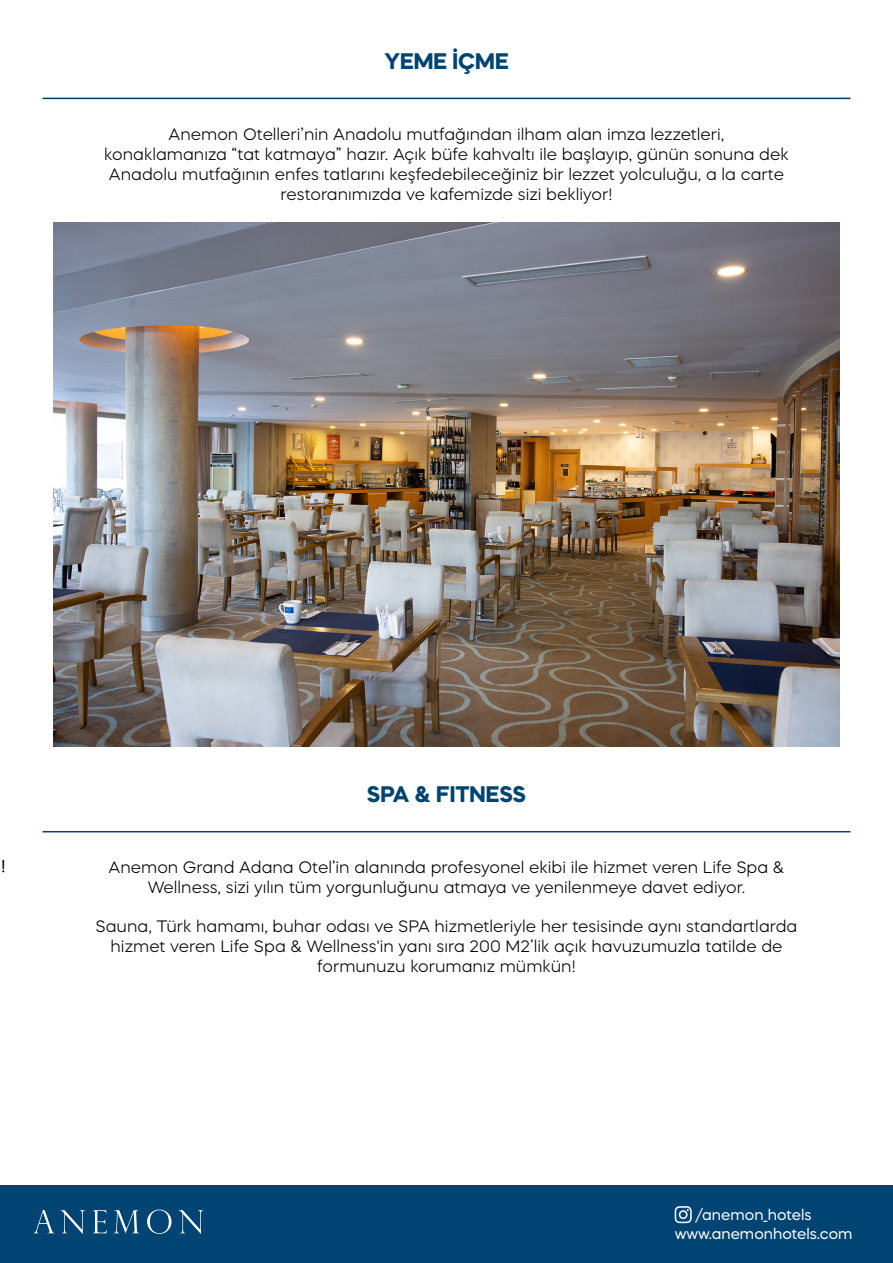
<style>
.page{position:relative;width:893px;height:1263px;background:#fff}
.page>*{position:absolute;margin:0;border:0;box-sizing:border-box;transform-origin:0 0}
.t1{font:700 22.5px "Mazzard H";color:#004474}
.t2{font:18px "Calibri";color:#000}
.t3{font:300 16.5px/19.8px "Mazzard H";color:#000;text-align:center}
.t4{font:15px/19px "Mazzard H";color:#fff}
</style>
<div class="page">
<hr style="left:43px;top:831px;width:807px;height:1px;background:#004474">
<div style="left:0;top:1185px;width:893px;height:78px;background:#004474"></div>
<svg style="left:33px;top:1210px;width:52px;height:24px"></svg>
<svg style="left:93px;top:1210px;width:14px;height:23px"></svg>
<svg style="left:114px;top:1210px;width:25px;height:23px"></svg>
<svg style="left:147px;top:1209px;width:25px;height:25px"></svg>
<svg style="left:178px;top:1210px;width:25px;height:24px"></svg>
<svg style="left:675px;top:1206px;width:17px;height:17px"></svg>
<hr style="left:43px;top:98px;width:807px;height:1px;background:#003a64">
<img style="left:54px;top:222px;width:785px;height:524px">
<h1 class="t1" style="left:384px;top:46px;width:126px">YEME İÇME</h1>
<p class="t3" style="left:104px;top:124px;width:686px">Anemon Otelleri’nin Anadolu mutfağından ilham alan imza lezzetleri,<br>konaklamanıza “tat katmaya” hazır. Açık büfe kahvaltı ile başlayıp, günün sonuna dek Anadolu mutfağının enfes tatlarını keşfedebileceğiniz bir lezzet yolculuğu, a la carte restoranımızda ve kafemizde sizi bekliyor!</p>
<p class="t2" style="left:0;top:853px;width:7px">!</p>
<h1 class="t1" style="left:367px;top:779px;width:161px">SPA &amp; FITNESS</h1>
<p class="t3" style="left:109px;top:857px;width:677px">Anemon Grand Adana Otel’in alanında profesyonel ekibi ile hizmet veren Life Spa &amp;<br>Wellness, sizi yılın tüm yorgunluğunu atmaya ve yenilenmeye davet ediyor.</p>
<p class="t3" style="left:96px;top:916px;width:703px">Sauna, Türk hamamı, buhar odası ve SPA hizmetleriyle her tesisinde aynı standartlarda hizmet veren Life Spa &amp; Wellness'in yanı sıra 200 M2’lik açık havuzumuzla tatilde de formunuzu korumanız mümkün!</p>
<p class="t4" style="left:675px;top:1204px;width:179px;text-indent:21px">/anemon_hotels www.anemonhotels.com</p>
</div>
